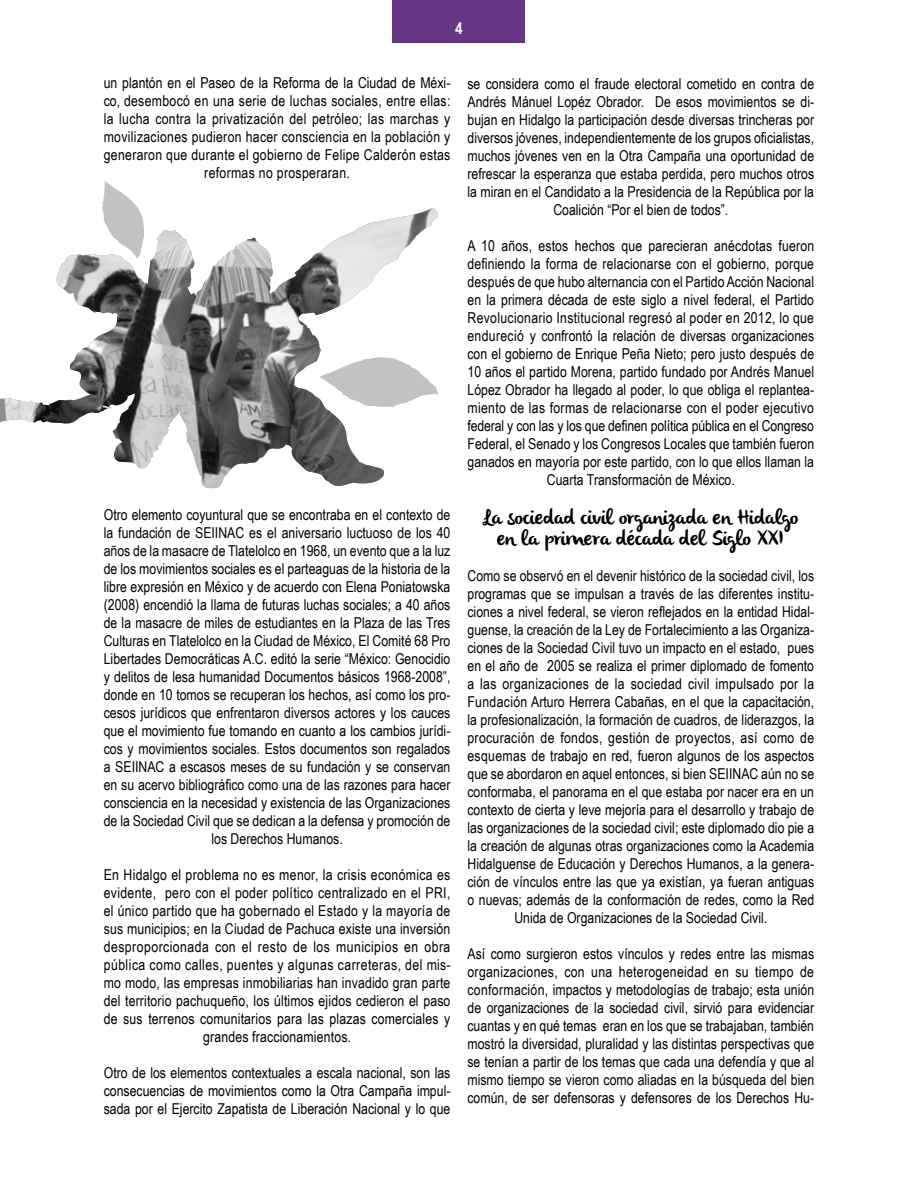
<style>
.page{position:relative;width:918px;height:1188px;background:#fff}
.page>*{position:absolute;margin:0;border:0;box-sizing:border-box;transform-origin:0 0}
.t1{font:21px/21px "olivier";color:#000;text-align:center}
.t2{font:700 16.5px "Arial Narrow";color:#fff}
.t3{font:15px/18px "Arial Narrow";color:#000;text-align:center}
.t4{font:15px/18px "Arial Narrow";letter-spacing:.02em;color:#000;text-align:center}
</style>
<div class="page">
<svg style="left:0;top:208px;width:438px;height:281px"></svg>
<img style="left:56px;top:222px;width:321px;height:149px">
<svg style="left:319px;top:356px;width:120px;height:51px"></svg>
<svg style="left:102px;top:181px;width:43px;height:78px"></svg>
<div style="left:393px;top:0;width:132px;height:43px;background:#683587"></div>
<p class="t2" style="left:455px;top:15px;width:9px">4</p>
<p class="t4" style="left:104px;top:73px;width:348px">un plantón en el Paseo de la Reforma de la Ciudad de Méxi&shy;co, desembocó en una serie de luchas sociales, entre ellas: la lucha contra la privatización del petróleo; las marchas y movilizaciones pudieron hacer consciencia en la población y generaron que durante el gobierno de Felipe Calderón estas reformas no prosperaran.</p>
<p class="t3" style="left:104px;top:505px;width:348px">Otro elemento coyuntural que se encontraba en el contexto de la fundación de SEIINAC es el aniversario luctuoso de los 40 años de la masacre de Tlatelolco en 1968, un evento que a la luz de los movimientos sociales es el parteaguas de la historia de la libre expresión en México y de acuerdo con Elena Poniatowska (2008) encendió la llama de futuras luchas sociales; a 40 años de la masacre de miles de estudiantes en la Plaza de las Tres Culturas en Tlatelolco en la Ciudad de México, El Comité 68 Pro Libertades Democráticas A.C. editó la serie “México: Genocidio y delitos de lesa humanidad Documentos básicos 1968-2008”, donde en 10 tomos se recuperan los hechos, así como los pro&shy;cesos jurídicos que enfrentaron diversos actores y los cauces que el movimiento fue tomando en cuanto a los cambios jurídi&shy;cos y movimientos sociales. Estos documentos son regalados a SEIINAC a escasos meses de su fundación y se conservan en su acervo bibliográfico como una de las razones para hacer consciencia en la necesidad y existencia de las Organizaciones de la Sociedad Civil que se dedican a la defensa y promoción de los Derechos Humanos.</p>
<p class="t3" style="left:104px;top:865px;width:348px">En Hidalgo el problema no es menor, la crisis económica es evidente, pero con el poder político centralizado en el PRI, el único partido que ha gobernado el Estado y la mayoría de sus municipios; en la Ciudad de Pachuca existe una inversión desproporcionada con el resto de los municipios en obra pública como calles, puentes y algunas carreteras, del mis&shy;mo modo, las empresas inmobiliarias han invadido gran parte del territorio pachuqueño, los últimos ejidos cedieron el paso de sus terrenos comunitarios para las plazas comerciales y grandes fraccionamientos.</p>
<p class="t3" style="left:104px;top:1063px;width:348px;text-align:justify">Otro de los elementos contextuales a escala nacional, son las consecuencias de movimientos como la Otra Campaña impul&shy;sada por el Ejercito Zapatista de Liberación Nacional y lo que</p>
<p class="t3" style="left:468px;top:74px;width:348px">se considera como el fraude electoral cometido en contra de Andrés Mánuel Lopéz Obrador. De esos movimientos se di&shy;bujan en Hidalgo la participación desde diversas trincheras por diversos jóvenes, independientemente de los grupos oficialistas, muchos jóvenes ven en la Otra Campaña una oportunidad de refrescar la esperanza que estaba perdida, pero muchos otros la miran en el Candidato a la Presidencia de la República por la Coalición “Por el bien de todos”.</p>
<p class="t3" style="left:468px;top:236px;width:348px">A 10 años, estos hechos que parecieran anécdotas fueron definiendo la forma de relacionarse con el gobierno, porque después de que hubo alternancia con el Partido Acción Nacional en la primera década de este siglo a nivel federal, el Partido Revolucionario Institucional regresó al poder en 2012, lo que endureció y confrontó la relación de diversas organizaciones con el gobierno de Enrique Peña Nieto; pero justo después de 10 años el partido Morena, partido fundado por Andrés Manuel López Obrador ha llegado al poder, lo que obliga el replantea&shy;miento de las formas de relacionarse con el poder ejecutivo federal y con las y los que definen política pública en el Congreso Federal, el Senado y los Congresos Locales que también fueron ganados en mayoría por este partido, con lo que ellos llaman la Cuarta Transformación de México.</p>
<h1 class="t1" style="left:483px;top:508px;width:317px">La sociedad civil organizada en Hidalgo en la primera década del Siglo XXI</h1>
<p class="t3" style="left:468px;top:566px;width:348px">Como se observó en el devenir histórico de la sociedad civil, los programas que se impulsan a través de las diferentes institu&shy;ciones a nivel federal, se vieron reflejados en la entidad Hidal&shy;guense, la creación de la Ley de Fortalecimiento a las Organiza&shy;ciones de la Sociedad Civil tuvo un impacto en el estado, pues en el año de 2005 se realiza el primer diplomado de fomento a las organizaciones de la sociedad civil impulsado por la Fundación Arturo Herrera Cabañas, en el que la capacitación, la profesionalización, la formación de cuadros, de liderazgos, la procuración de fondos, gestión de proyectos, así como de esquemas de trabajo en red, fueron algunos de los aspectos que se abordaron en aquel entonces, si bien SEIINAC aún no se conformaba, el panorama en el que estaba por nacer era en un contexto de cierta y leve mejoría para el desarrollo y trabajo de las organizaciones de la sociedad civil; este diplomado dio pie a la creación de algunas otras organizaciones como la Academia Hidalguense de Educación y Derechos Humanos, a la genera&shy;ción de vínculos entre las que ya existían, ya fueran antiguas o nuevas; además de la conformación de redes, como la Red Unida de Organizaciones de la Sociedad Civil.</p>
<p class="t3" style="left:468px;top:944px;width:348px;text-align:justify">Así como surgieron estos vínculos y redes entre las mismas organizaciones, con una heterogeneidad en su tiempo de conformación, impactos y metodologías de trabajo; esta unión de organizaciones de la sociedad civil, sirvió para evidenciar cuantas y en qué temas eran en los que se trabajaban, también mostró la diversidad, pluralidad y las distintas perspectivas que se tenían a partir de los temas que cada una defendía y que al mismo tiempo se vieron como aliadas en la búsqueda del bien común, de ser defensoras y defensores de los Derechos Hu-</p>
</div>
